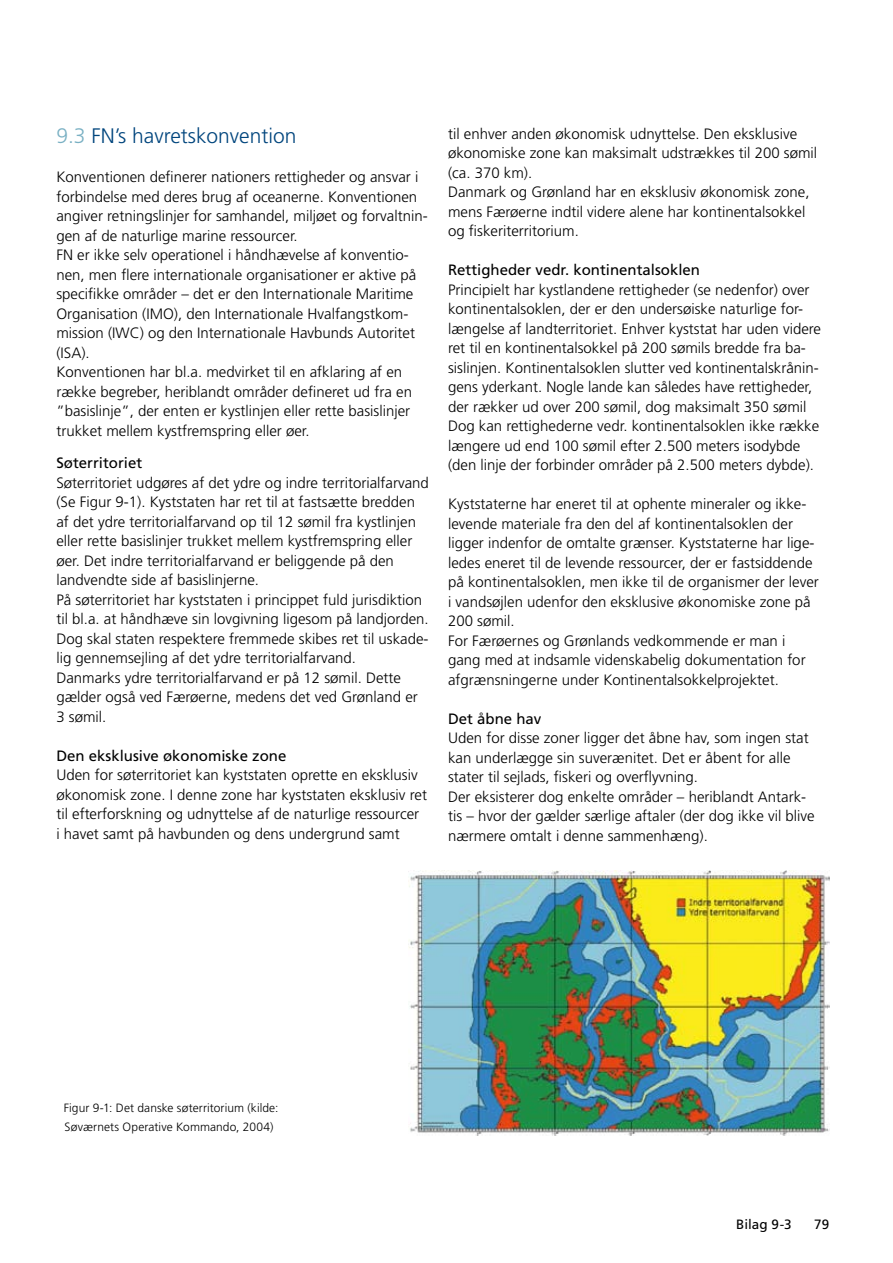
<style>
.page{position:relative;width:893px;height:1263px;background:#fff}
.page>*{position:absolute;margin:0;border:0;box-sizing:border-box;transform-origin:0 0}
.t1{font:300 21px "Frutiger LT Std";color:#00457d}
.t2{font:300 15px/19.5px "Frutiger LT Std";color:#000}
.t3{font:15px "Frutiger LT Std";color:#000}
.t4{font:13.5px "Frutiger LT Std";color:#000}
.t5{font:300 12px/19.5px "Frutiger LT Std";letter-spacing:.005em;color:#000}
.s1{color:#79b0c3}
</style>
<div class="page">
<img style="left:408px;top:871px;width:421px;height:264px">
<h1 class="t1" style="left:56px;top:124px;width:242px"><span class="s1">9.3</span> FN’s havretskonvention</h1>
<p class="t2" style="left:56px;top:168px;width:373px">Konventionen definerer nationers rettigheder og ansvar i forbindelse med deres brug af oceanerne. Konventionen angiver retningslinjer for samhandel, miljøet og forvaltnin&shy;gen af de naturlige marine ressourcer.<br>FN er ikke selv operationel i håndhævelse af konventio&shy;nen, men flere internationale organisationer er aktive på specifikke områder – det er den Internationale Maritime Organisation (IMO), den Internationale Hvalfangstkom&shy;mission (IWC) og den Internationale Havbunds Autoritet (ISA).<br>Konventionen har bl.a. medvirket til en afklaring af en række begreber, heriblandt områder defineret ud fra en ”basislinje”, der enten er kystlinjen eller rette basislinjer trukket mellem kystfremspring eller øer.</p>
<p class="t3" style="left:56px;top:454px;width:87px">Søterritoriet</p>
<p class="t2" style="left:56px;top:473px;width:374px">Søterritoriet udgøres af det ydre og indre territorialfarvand (Se Figur 9-1). Kyststaten har ret til at fastsætte bredden af det ydre territorialfarvand op til 12 sømil fra kystlinjen eller rette basislinjer trukket mellem kystfremspring eller øer. Det indre territorialfarvand er beliggende på den landvendte side af basislinjerne.<br>På søterritoriet har kyststaten i princippet fuld jurisdiktion til bl.a. at håndhæve sin lovgivning ligesom på landjorden.<br>Dog skal staten respektere fremmede skibes ret til uskade&shy;lig gennemsejling af det ydre territorialfarvand.<br>Danmarks ydre territorialfarvand er på 12 sømil. Dette gælder også ved Færøerne, medens det ved Grønland er 3 sømil.</p>
<p class="t3" style="left:56px;top:746px;width:232px">Den eksklusive økonomiske zone</p>
<p class="t2" style="left:56px;top:765px;width:372px">Uden for søterritoriet kan kyststaten oprette en eksklusiv økonomisk zone. I denne zone har kyststaten eksklusiv ret til efterforskning og udnyttelse af de naturlige ressourcer<br>i havet samt på havbunden og dens undergrund samt</p>
<p class="t2" style="left:448px;top:124px;width:371px">til enhver anden økonomisk udnyttelse. Den eksklusive økonomiske zone kan maksimalt udstrækkes til 200 sømil (ca. 370 km).<br>Danmark og Grønland har en eksklusiv økonomisk zone, mens Færøerne indtil videre alene har kontinentalsokkel og fiskeriterritorium.</p>
<p class="t3" style="left:448px;top:261px;width:254px">Rettigheder vedr. kontinentalsoklen</p>
<p class="t2" style="left:448px;top:280px;width:375px">Principielt har kystlandene rettigheder (se nedenfor) over kontinentalsoklen, der er den undersøiske naturlige for&shy;længelse af landterritoriet. Enhver kyststat har uden videre ret til en kontinentalsokkel på 200 sømils bredde fra ba&shy;sislinjen. Kontinentalsoklen slutter ved kontinentalskrånin&shy;gens yderkant. Nogle lande kan således have rettigheder, der rækker ud over 200 sømil, dog maksimalt 350 sømil Dog kan rettighederne vedr. kontinentalsoklen ikke række længere ud end 100 sømil efter 2.500 meters isodybde (den linje der forbinder områder på 2.500 meters dybde).</p>
<p class="t2" style="left:448px;top:495px;width:372px">Kyststaterne har eneret til at ophente mineraler og ikke&shy;levende materiale fra den del af kontinentalsoklen der ligger indenfor de omtalte grænser. Kyststaterne har lige&shy;ledes eneret til de levende ressourcer, der er fastsiddende på kontinentalsoklen, men ikke til de organismer der lever i vandsøjlen udenfor den eksklusive økonomiske zone på 200 sømil.<br>For Færøernes og Grønlands vedkommende er man i gang med at indsamle videnskabelig dokumentation for afgrænsningerne under Kontinentalsokkelprojektet.</p>
<p class="t3" style="left:448px;top:710px;width:95px">Det åbne hav</p>
<p class="t2" style="left:448px;top:729px;width:368px">Uden for disse zoner ligger det åbne hav, som ingen stat kan underlægge sin suverænitet. Det er åbent for alle stater til sejlads, fiskeri og overflyvning.<br>Der eksisterer dog enkelte områder – heriblandt Antark&shy;tis – hvor der gælder særlige aftaler (der dog ikke vil blive nærmere omtalt i denne sammenhæng).</p>
<p class="t5" style="left:64px;top:1098px;width:216px">Figur 9-1: Det danske søterritorium (kilde:<br>Søværnets Operative Kommando, 2004)</p>
<p class="t4" style="left:736px;top:1216px;width:57px">Bilag 9-3</p>
<p class="t4" style="left:814px;top:1216px;width:16px">79</p>
</div>
